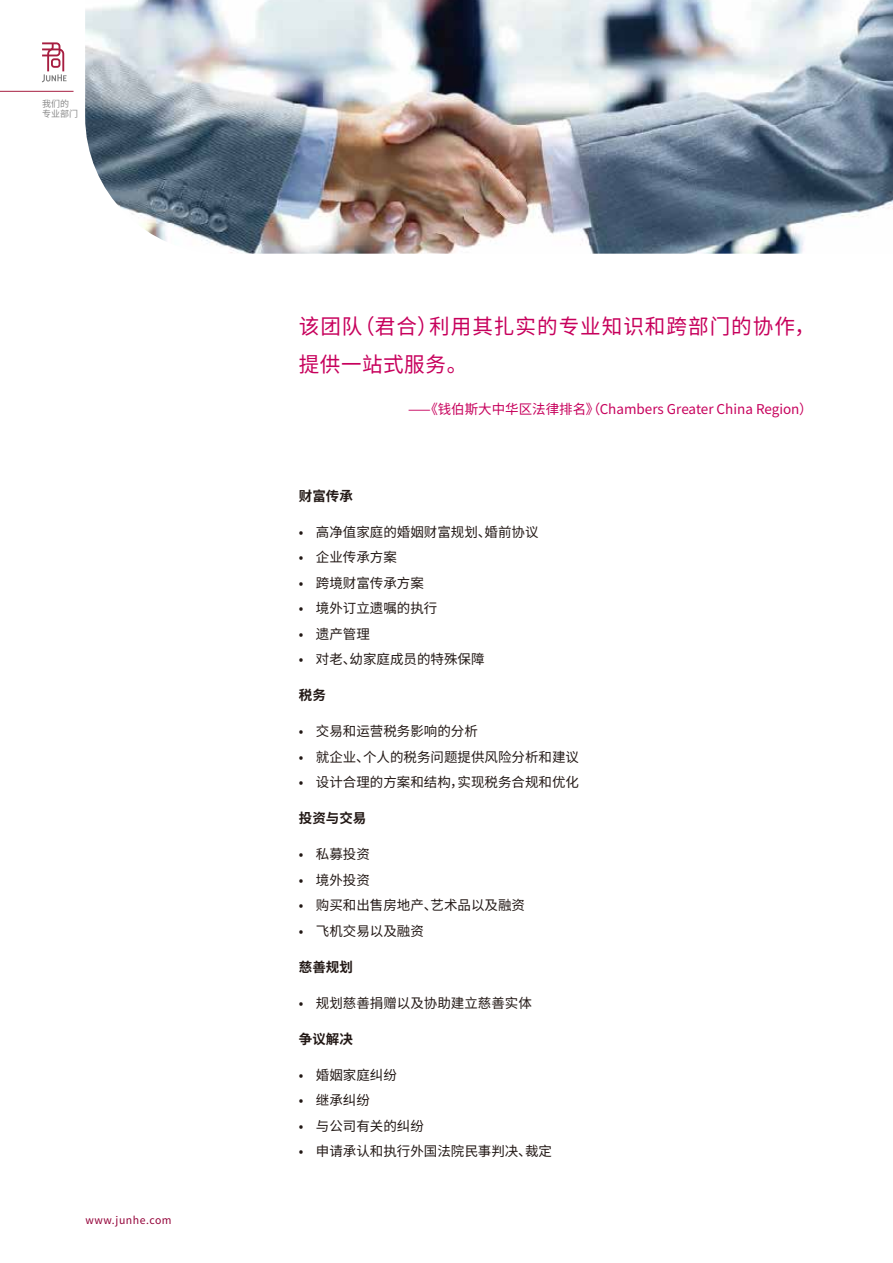
<style>
.page{position:relative;width:893px;height:1263px;background:#fff}
.page>*{position:absolute;margin:0;border:0;box-sizing:border-box;transform-origin:0 0}
.t1{font:21px/37.5px "Source Han Sans CN";letter-spacing:.05em;color:#c7005c}
.t2{font:13.5px "Source Han Sans CN";color:#221815}
.t3{font:13.5px "Source Han Sans CN";color:#c7005c}
.t4{font:700 13.5px "Source Han Sans CN";color:#221815}
.t5{font:10.5px "Source Han Sans CN";letter-spacing:.05em;color:#930038}
.t6{font:9px/10.8px "Source Han Sans CN";color:#898989}
</style>
<div class="page">
<img style="left:85px;top:0;width:808px;height:254px">
<svg style="left:42px;top:42px;width:25px;height:40px"></svg>
<hr style="left:0;top:91px;width:74px;height:1px;background:#a71e41">
<p class="t6" style="left:42px;top:98px;width:37px">我们的专业部门</p>
<p class="t5" style="left:86px;top:1214px;width:88px">www.junhe.com</p>
<h1 class="t1" style="left:299px;top:308px;width:518px">该团队（君合）利用其扎实的专业知识和跨部门的协作，提供一站式服务。</h1>
<p class="t3" style="left:408px;top:401px;width:406px">⸺《钱伯斯大中华区法律排名》（Chambers Greater China Region）</p>
<p class="t4" style="left:299px;top:488px;width:55px">财富传承</p>
<p class="t2" style="left:299px;top:524px;width:241px">• 高净值家庭的婚姻财富规划、婚前协议</p>
<p class="t2" style="left:299px;top:550px;width:100px">• 企业传承方案</p>
<p class="t2" style="left:299px;top:575px;width:127px">• 跨境财富传承方案</p>
<p class="t2" style="left:299px;top:601px;width:140px">• 境外订立遗嘱的执行</p>
<p class="t2" style="left:299px;top:626px;width:73px">• 遗产管理</p>
<p class="t2" style="left:299px;top:652px;width:187px">• 对老、幼家庭成员的特殊保障</p>
<p class="t4" style="left:299px;top:688px;width:28px">税务</p>
<p class="t2" style="left:299px;top:724px;width:181px">• 交易和运营税务影响的分析</p>
<p class="t2" style="left:299px;top:749px;width:282px">• 就企业、个人的税务问题提供风险分析和建议</p>
<p class="t2" style="left:299px;top:775px;width:282px">• 设计合理的方案和结构，实现税务合规和优化</p>
<p class="t4" style="left:299px;top:811px;width:69px">投资与交易</p>
<p class="t2" style="left:299px;top:847px;width:73px">• 私募投资</p>
<p class="t2" style="left:299px;top:872px;width:73px">• 境外投资</p>
<p class="t2" style="left:299px;top:898px;width:228px">• 购买和出售房地产、艺术品以及融资</p>
<p class="t2" style="left:299px;top:923px;width:127px">• 飞机交易以及融资</p>
<p class="t4" style="left:299px;top:959px;width:55px">慈善规划</p>
<p class="t2" style="left:299px;top:995px;width:235px">• 规划慈善捐赠以及协助建立慈善实体</p>
<p class="t4" style="left:299px;top:1031px;width:55px">争议解决</p>
<p class="t2" style="left:299px;top:1067px;width:100px">• 婚姻家庭纠纷</p>
<p class="t2" style="left:299px;top:1093px;width:73px">• 继承纠纷</p>
<p class="t2" style="left:299px;top:1118px;width:127px">• 与公司有关的纠纷</p>
<p class="t2" style="left:299px;top:1144px;width:255px">• 申请承认和执行外国法院民事判决、裁定</p>
</div>
